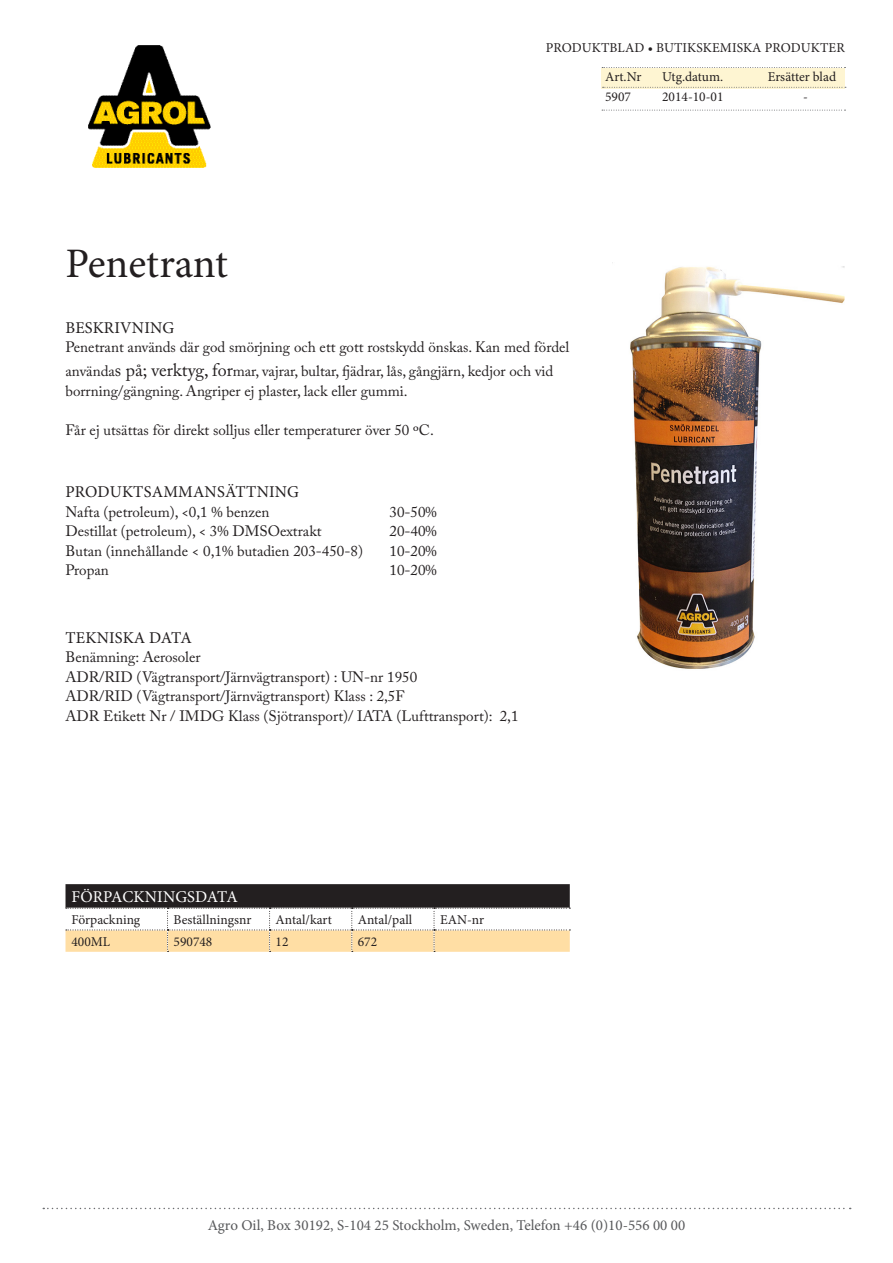
<style>
.page{position:relative;width:893px;height:1263px;background:#fff}
.page>*{position:absolute;margin:0;border:0;box-sizing:border-box;transform-origin:0 0}
.t1{font:42px "Minion Pro";color:#231f20}
.t2{font:16.5px "Minion Pro";letter-spacing:.01em;color:#231f20}
.t3{font:16.5px "Minion Pro";letter-spacing:.005em;color:#fff}
.t4{font:15px/24px "Adobe Caslon Pro";color:#231f20}
.t5{font:15px "Minion Pro";color:#57585a}
.t6{font:13.5px "Minion Pro";color:#231f20}
.s1{font-size:18px}
</style>
<div class="page">
<img style="left:88px;top:45px;width:123px;height:123px">
<svg style="left:43px;top:1208px;width:808px;height:1px"></svg>
<div style="left:602px;top:68px;width:243px;height:20px;background:#fef5d2"></div>
<svg style="left:603px;top:87px;width:243px;height:1px"></svg>
<svg style="left:602px;top:67px;width:243px;height:1px"></svg>
<svg style="left:602px;top:110px;width:243px;height:1px"></svg>
<svg style="left:66px;top:884px;width:504px;height:68px"></svg>
<img style="left:630px;top:266px;width:215px;height:403px">
<p class="t1" style="left:66px;top:236px;width:164px">Penetrant</p>
<p class="t6" style="left:546px;top:39px;width:301px">PRODUKTBLAD • BUTIKSKEMISKA PRODUKTER</p>
<p class="t6" style="left:605px;top:68px;width:38px">Art.Nr</p>
<p class="t6" style="left:662px;top:68px;width:63px">Utg.datum.</p>
<p class="t6" style="left:768px;top:68px;width:70px">Ersätter blad</p>
<p class="t6" style="left:605px;top:88px;width:27px">5907</p>
<p class="t6" style="left:662px;top:88px;width:63px">2014-10-01</p>
<p class="t6" style="left:803px;top:88px;width:6px">-</p>
<p class="t2" style="left:66px;top:316px;width:110px">BESKRIVNING</p>
<p class="t4" style="left:66px;top:335px;width:505px">Penetrant används där god smörjning och ett gott rostskydd önskas. Kan med fördel använda<span class="s1">s på; verktyg, for</span>mar, vajrar, bultar, fjädrar, lås, gångjärn, kedjor och vid</p>
<p class="t4" style="left:66px;top:378px;width:344px">borrning/gängning. Angriper ej plaster, lack eller gummi.</p>
<p class="t4" style="left:66px;top:417px;width:370px">Får ej utsättas för direkt solljus eller temperaturer över 50 ºC.</p>
<p class="t2" style="left:66px;top:481px;width:235px">PRODUKTSAMMANSÄTTNING</p>
<p class="t4" style="left:66px;top:500px;width:206px">Nafta (petroleum), &lt;0,1 % benzen</p>
<p class="t4" style="left:390px;top:500px;width:49px">30-50%</p>
<p class="t4" style="left:66px;top:519px;width:258px">Destillat (petroleum), &lt; 3% DMSOextrakt</p>
<p class="t4" style="left:390px;top:519px;width:49px">20-40%</p>
<p class="t4" style="left:66px;top:539px;width:299px">Butan (innehållande &lt; 0,1% butadien 203-450-8)</p>
<p class="t4" style="left:390px;top:539px;width:49px">10-20%</p>
<p class="t4" style="left:66px;top:558px;width:45px">Propan</p>
<p class="t4" style="left:390px;top:558px;width:49px">10-20%</p>
<p class="t2" style="left:66px;top:626px;width:128px">TEKNISKA DATA</p>
<p class="t4" style="left:66px;top:645px;width:137px">Benämning: Aerosoler</p>
<p class="t4" style="left:66px;top:665px;width:353px">ADR/RID (Vägtransport/Järnvägtransport) : UN-nr 1950</p>
<p class="t4" style="left:66px;top:684px;width:340px">ADR/RID (Vägtransport/Järnvägtransport) Klass : 2,5F</p>
<p class="t4" style="left:66px;top:704px;width:455px">ADR Etikett Nr / IMDG Klass (Sjötransport)/ IATA (Lufttransport): 2,1</p>
<p class="t3" style="left:72px;top:886px;width:168px">FÖRPACKNINGSDATA</p>
<p class="t6" style="left:72px;top:910px;width:70px">Förpackning</p>
<p class="t6" style="left:174px;top:910px;width:79px">Beställningsnr</p>
<p class="t6" style="left:276px;top:910px;width:58px">Antal/kart</p>
<p class="t6" style="left:358px;top:910px;width:56px">Antal/pall</p>
<p class="t6" style="left:440px;top:910px;width:46px">EAN-nr</p>
<p class="t6" style="left:72px;top:932px;width:40px">400ML</p>
<p class="t6" style="left:174px;top:932px;width:40px">590748</p>
<p class="t6" style="left:276px;top:932px;width:14px">12</p>
<p class="t6" style="left:358px;top:932px;width:21px">672</p>
<p class="t5" style="left:208px;top:1215px;width:479px">Agro Oil, Box 30192, S-104 25 Stockholm, Sweden, Telefon +46 (0)10-556 00 00</p>
</div>
